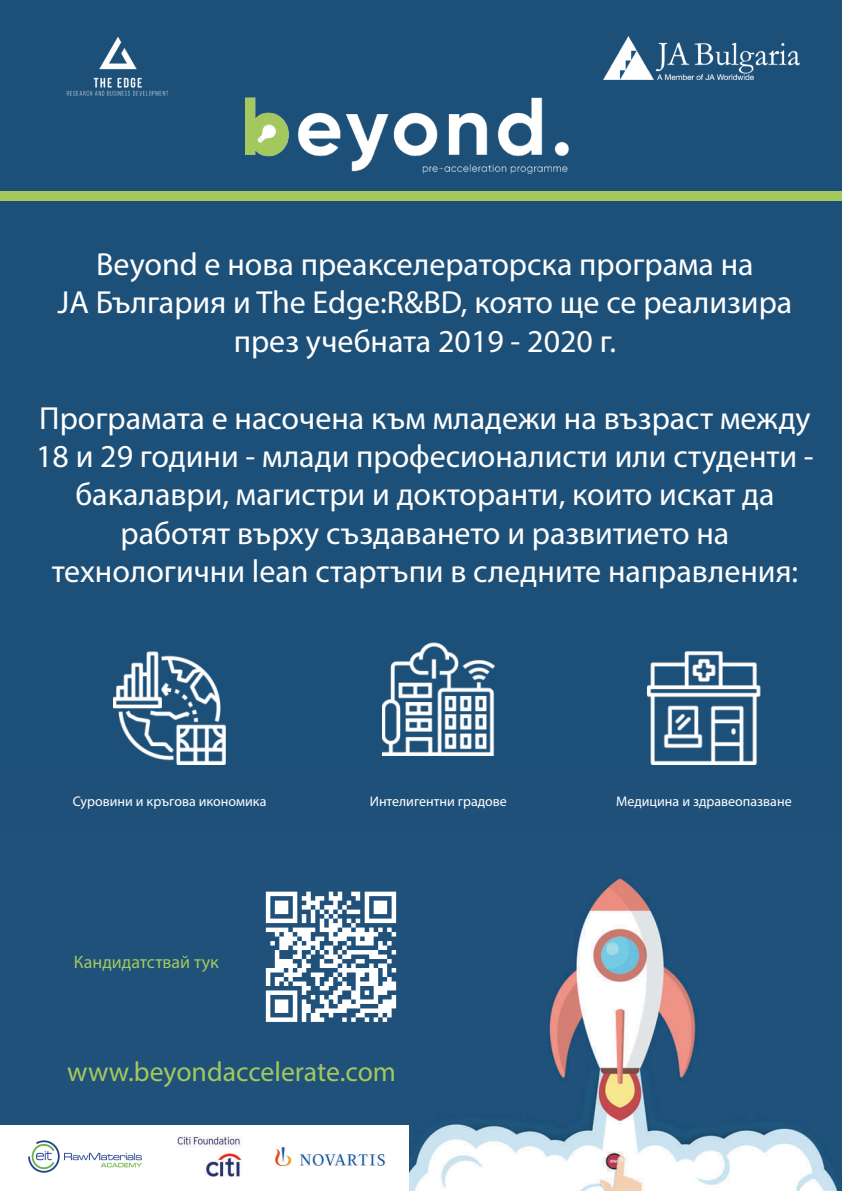
<style>
.page{position:relative;width:842px;height:1191px;background:#fff}
.page>*{position:absolute;margin:0;border:0;box-sizing:border-box;transform-origin:0 0}
.t1{font:32px/38.4px "Myriad Pro";color:#fff;text-align:center}
.t2{font:27.7px "Myriad Pro";color:#a3c85d}
.t3{font:18px "Myriad Pro";color:#a3c85d}
.t4{font:14px "Myriad Pro";color:#fff}
</style>
<div class="page">
<div style="left:0;top:0;width:842px;height:855px;background:#1d5079"></div>
<img style="left:0;top:755px;width:842px;height:436px">
<div style="left:0;top:191px;width:842px;height:9px;background:#a3c85d"></div>
<img style="left:245px;top:97px;width:324px;height:77px">
<img style="left:603px;top:37px;width:196px;height:43px">
<img style="left:66px;top:37px;width:103px;height:59px">
<img style="left:113px;top:652px;width:113px;height:112px">
<img style="left:382px;top:643px;width:113px;height:112px">
<img style="left:648px;top:652px;width:112px;height:112px">
<div style="left:0;top:1125px;width:409px;height:66px;background:#fff"></div>
<img style="left:274px;top:1147px;width:111px;height:19px">
<img style="left:177px;top:1136px;width:65px;height:40px">
<img style="left:28px;top:1140px;width:114px;height:33px">
<svg style="left:266px;top:891px;width:130px;height:131px"></svg>
<p class="t1" style="left:58px;top:244px;width:736px">Beyond е нова преакселераторска програма на<br>JA България и The Edge:R&amp;BD, която ще се реализира през учебната 2019 - 2020 г.</p>
<p class="t1" style="left:36px;top:398px;width:779px">Програмата е насочена към младежи на възраст между 18 и 29 години - млади професионалисти или студенти - бакалаври, магистри и докторанти, които искат да работят върху създаването и развитието на технологични lean стартъпи в следните направления:</p>
<p class="t4" style="left:73px;top:793px;width:195px">Суровини и кръгова икономика</p>
<p class="t4" style="left:370px;top:793px;width:139px">Интелигентни градове</p>
<p class="t4" style="left:616px;top:793px;width:177px">Meдицина и здравеопазване</p>
<p class="t3" style="left:74px;top:951px;width:146px">Кандидатствай тук</p>
<p class="t2" style="left:67px;top:1054px;width:330px">www.beyondaccelerate.com</p>
</div>
